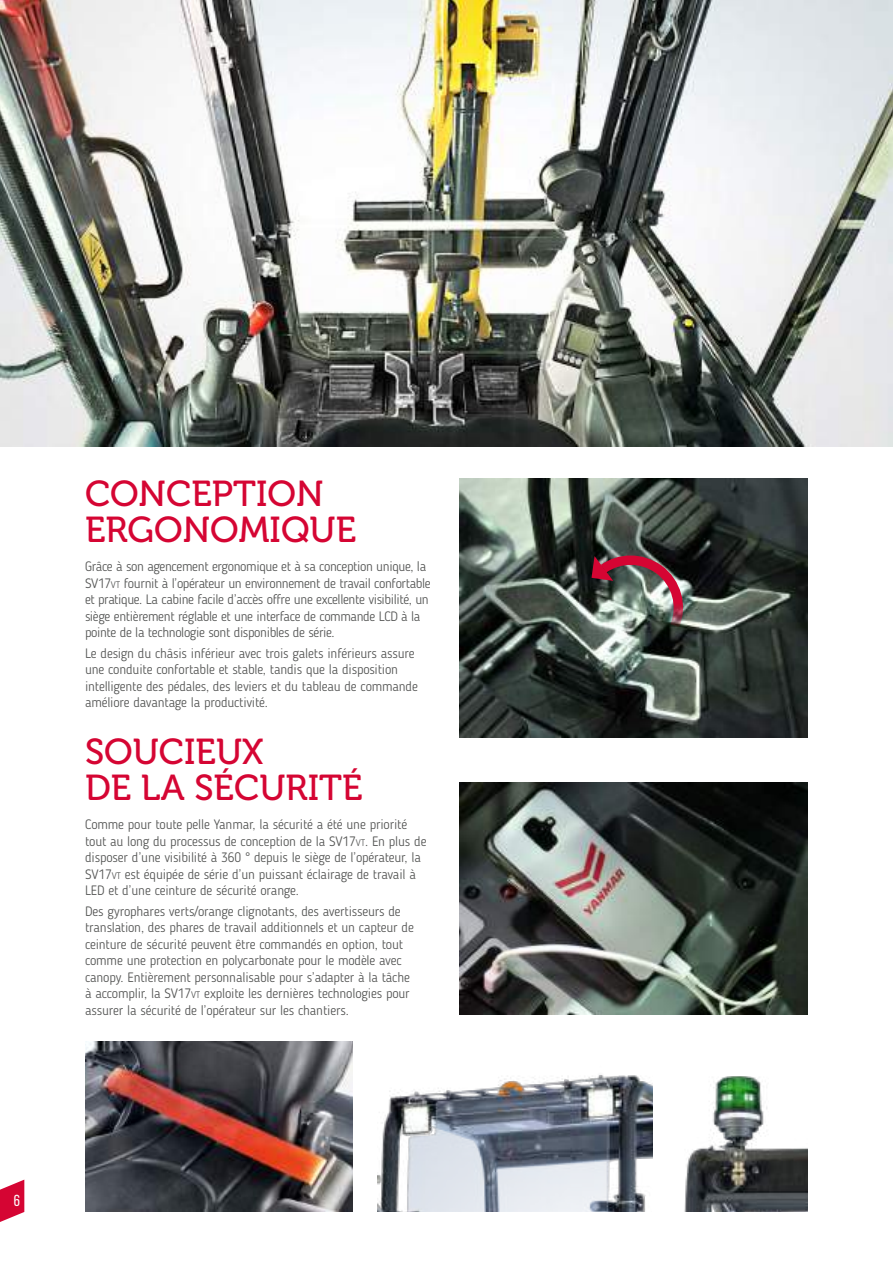
<style>
.page{position:relative;width:893px;height:1263px;background:#fff}
.page>*{position:absolute;margin:0;border:0;box-sizing:border-box;transform-origin:0 0}
.t1{font:36px/36px "Museo 500";color:#d50533}
.t2{font:15.9px "Bebas Neue";color:#fff}
.t3{font:300 13.5px/16.5px "Blogger Sans";letter-spacing:-.01em;color:#525352}
.s1{font-size:9.45px}
</style>
<div class="page">
<hr style="left:892px;top:988px;width:1px;height:275px;background:#c6c9ca">
<img style="left:0;top:0;width:893px;height:446px">
<img style="left:459px;top:478px;width:349px;height:259px">
<img style="left:459px;top:782px;width:349px;height:233px">
<img style="left:378px;top:1074px;width:275px;height:137px">
<img style="left:684px;top:1076px;width:124px;height:135px">
<img style="left:85px;top:1041px;width:268px;height:170px">
<svg style="left:590px;top:544px;width:93px;height:94px;background:#766263"></svg>
<svg style="left:0;top:1179px;width:24px;height:43px"></svg>
<h1 class="t1" style="left:85px;top:476px;width:273px">CONCEPTION<br>ERGONOMIQUE</h1>
<p class="t3" style="left:85px;top:558px;width:347px">Grâce à son agencement ergonomique et à sa conception unique, la SV17<span class="s1">VT</span> fournit à l’opérateur un environnement de travail confortable et pratique. La cabine facile d’accès offre une excellente visibilité, un siège entièrement réglable et une interface de commande LCD à la pointe de la technologie sont disponibles de série.</p>
<p class="t3" style="left:85px;top:645px;width:334px">Le design du châsis inférieur avec trois galets inférieurs assure une conduite confortable et stable, tandis que la disposition intelligente des pédales, des leviers et du tableau de commande améliore davantage la productivité.</p>
<h1 class="t1" style="left:85px;top:734px;width:279px">SOUCIEUX<br>DE LA SÉCURITÉ</h1>
<p class="t3" style="left:85px;top:816px;width:343px">Comme pour toute pelle Yanmar, la sécurité a été une priorité tout au long du processus de conception de la SV17<span class="s1">VT</span>. En plus de disposer d’une visibilité à 360 ° depuis le siège de l’opérateur, la SV17<span class="s1">VT</span> est équipée de série d’un puissant éclairage de travail à LED et d’une ceinture de sécurité orange.</p>
<p class="t3" style="left:85px;top:903px;width:330px">Des gyrophares verts/orange clignotants, des avertisseurs de translation, des phares de travail additionnels et un capteur de ceinture de sécurité peuvent être commandés en option, tout comme une protection en polycarbonate pour le modèle avec canopy. Entièrement personnalisable pour s’adapter à la tâche à accomplir, la SV17<span class="s1">VT</span> exploite les dernières technologies pour assurer la sécurité de l’opérateur sur les chantiers.</p>
<p class="t2" style="left:14px;top:1192px;width:8px">6</p>
</div>
